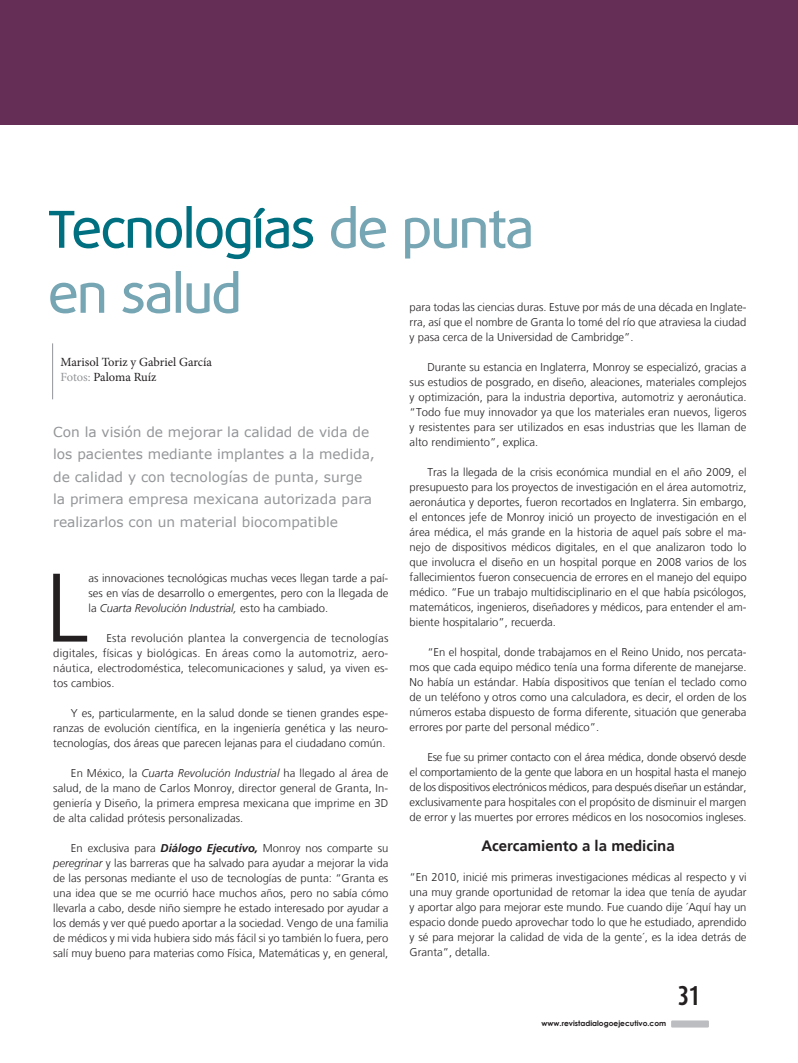
<style>
.page{position:relative;width:798px;height:1063px;background:#fff}
.page>*{position:absolute;margin:0;border:0;box-sizing:border-box;transform-origin:0 0}
.t1{font:300 97.25px "Frutiger LT";color:#231f20}
.t2{font:700 22.5px "Dax Compact";color:#231f20}
.t3{font:700 15px "Frutiger LT";color:#231f20}
.t4{font:13.75px/22.5px "Verdana";color:#939598}
.t5{font:12.5px/15px "Minion Pro";letter-spacing:-.005em;color:#231f20}
.t6{font:300 11.25px/15px "Frutiger LT";color:#231f20;text-align:justify}
.t7{font:700 7.5px "Century Gothic";color:#231f20}
.s1{color:#939598}
.s2{font-style:italic}
.s3{font-weight:700;font-style:italic}
</style>
<div class="page">
<div style="left:0;top:0;width:797px;height:124px;background:#652e56"></div>
<div style="left:670px;top:1020px;width:38px;height:8px;background:#bcbdc0"></div>
<svg style="left:49px;top:210px;width:133px;height:39px"></svg>
<div style="left:186px;top:206px;width:6px;height:42px;border:2px solid #007081"></div>
<svg style="left:196px;top:207px;width:118px;height:53px"></svg>
<svg style="left:331px;top:206px;width:55px;height:43px"></svg>
<svg style="left:405px;top:210px;width:126px;height:49px"></svg>
<svg style="left:50px;top:282px;width:55px;height:32px"></svg>
<svg style="left:122px;top:282px;width:49px;height:32px"></svg>
<div style="left:176px;top:271px;width:5px;height:42px;border:2px solid #76a5b3"></div>
<svg style="left:186px;top:271px;width:53px;height:43px"></svg>
<hr style="left:52px;top:343px;width:1px;height:56px;background:#939598">
<p class="t5" style="left:60px;top:354px;width:153px">Marisol Toriz y Gabriel García<br><span class="s1">Fotos:</span> Paloma Ruíz</p>
<p class="t4" style="left:53px;top:420px;width:323px">Con la visión de mejorar la calidad de vida de los pacientes mediante implantes a la medida, de calidad y con tecnologías de punta, surge la primera empresa mexicana autorizada para realizarlos con un material biocompatible</p>
<h1 class="t1" style="left:45px;top:553px;width:45px">L</h1>
<p class="t6" style="left:89px;top:570px;width:301px">as innovaciones tecnológicas muchas veces llegan tarde a paí&shy;ses en vías de desarrollo o emergentes, pero con la llegada de la <span class="s2">Cuarta Revolución Industrial,</span> esto ha cambiado.</p>
<p class="t6" style="left:53px;top:630px;width:336px;text-indent:53px">Esta revolución plantea la convergencia de tecnologías digitales, físicas y biológicas. En áreas como la automotriz, aero&shy;náutica, electrodoméstica, telecomunicaciones y salud, ya viven es&shy;tos cambios.</p>
<p class="t6" style="left:53px;top:705px;width:336px;text-indent:18px">Y es, particularmente, en la salud donde se tienen grandes espe&shy;ranzas de evolución científica, en la ingeniería genética y las neuro&shy;tecnologías, dos áreas que parecen lejanas para el ciudadano común.</p>
<p class="t6" style="left:53px;top:765px;width:336px;text-indent:18px">En México, la <span class="s2">Cuarta Revolución Industrial</span> ha llegado al área de salud, de la mano de Carlos Monroy, director general de Granta, In&shy;geniería y Diseño, la primera empresa mexicana que imprime en 3D de alta calidad prótesis personalizadas.</p>
<p class="t6" style="left:53px;top:840px;width:336px;text-indent:18px">En exclusiva para <span class="s3">Diálogo Ejecutivo,</span> Monroy nos comparte su <span class="s2">peregrinar</span> y las barreras que ha salvado para ayudar a mejorar la vida de las personas mediante el uso de tecnologías de punta: “Granta es una idea que se me ocurrió hace muchos años, pero no sabía cómo llevarla a cabo, desde niño siempre he estado interesado por ayudar a los demás y ver qué puedo aportar a la sociedad. Vengo de una familia de médicos y mi vida hubiera sido más fácil si yo también lo fuera, pero salí muy bueno para materias como Física, Matemáticas y, en general,</p>
<p class="t6" style="left:409px;top:300px;width:338px">para todas las ciencias duras. Estuve por más de una década en Inglate&shy;rra, así que el nombre de Granta lo tomé del río que atraviesa la ciudad y pasa cerca de la Universidad de Cambridge”.</p>
<p class="t6" style="left:409px;top:360px;width:338px;text-indent:18px">Durante su estancia en Inglaterra, Monroy se especializó, gracias a sus estudios de posgrado, en diseño, aleaciones, materiales complejos y optimización, para la industria deportiva, automotriz y aeronáutica. “Todo fue muy innovador ya que los materiales eran nuevos, ligeros y resistentes para ser utilizados en esas industrias que les llaman de alto rendimiento”, explica.</p>
<p class="t6" style="left:409px;top:465px;width:338px;text-indent:18px">Tras la llegada de la crisis económica mundial en el año 2009, el presupuesto para los proyectos de investigación en el área automotriz, aeronáutica y deportes, fueron recortados en Inglaterra. Sin embargo, el entonces jefe de Monroy inició un proyecto de investigación en el área médica, el más grande en la historia de aquel país sobre el ma&shy;nejo de dispositivos médicos digitales, en el que analizaron todo lo que involucra el diseño en un hospital porque en 2008 varios de los fallecimientos fueron consecuencia de errores en el manejo del equipo médico. “Fue un trabajo multidisciplinario en el que había psicólogos, matemáticos, ingenieros, diseñadores y médicos, para entender el am&shy;biente hospitalario”, recuerda.</p>
<p class="t6" style="left:409px;top:645px;width:338px;text-indent:18px">“En el hospital, donde trabajamos en el Reino Unido, nos percata&shy;mos que cada equipo médico tenía una forma diferente de manejarse.<br>No había un estándar. Había dispositivos que tenían el teclado como de un teléfono y otros como una calculadora, es decir, el orden de los números estaba dispuesto de forma diferente, situación que generaba errores por parte del personal médico”.</p>
<p class="t6" style="left:409px;top:750px;width:338px;text-indent:18px">Ese fue su primer contacto con el área médica, donde observó desde el comportamiento de la gente que labora en un hospital hasta el manejo de los dispositivos electrónicos médicos, para después diseñar un estándar, exclusivamente para hospitales con el propósito de disminuir el margen de error y las muertes por errores médicos en los nosocomios ingleses.</p>
<h3 class="t3" style="left:481px;top:837px;width:195px">Acercamiento a la medicina</h3>
<p class="t6" style="left:409px;top:870px;width:338px">“En 2010, inicié mis primeras investigaciones médicas al respecto y vi una muy grande oportunidad de retomar la idea que tenía de ayudar y aportar algo para mejorar este mundo. Fue cuando dije ´Aquí hay un espacio donde puedo aprovechar todo lo que he estudiado, aprendido y sé para mejorar la calidad de vida de la gente´, es la idea detrás de Granta”, detalla.</p>
<p class="t7" style="left:541px;top:1019px;width:126px">www.revistadialogoejecutivo.com</p>
<h2 class="t2" style="left:677px;top:981px;width:23px">31</h2>
</div>
